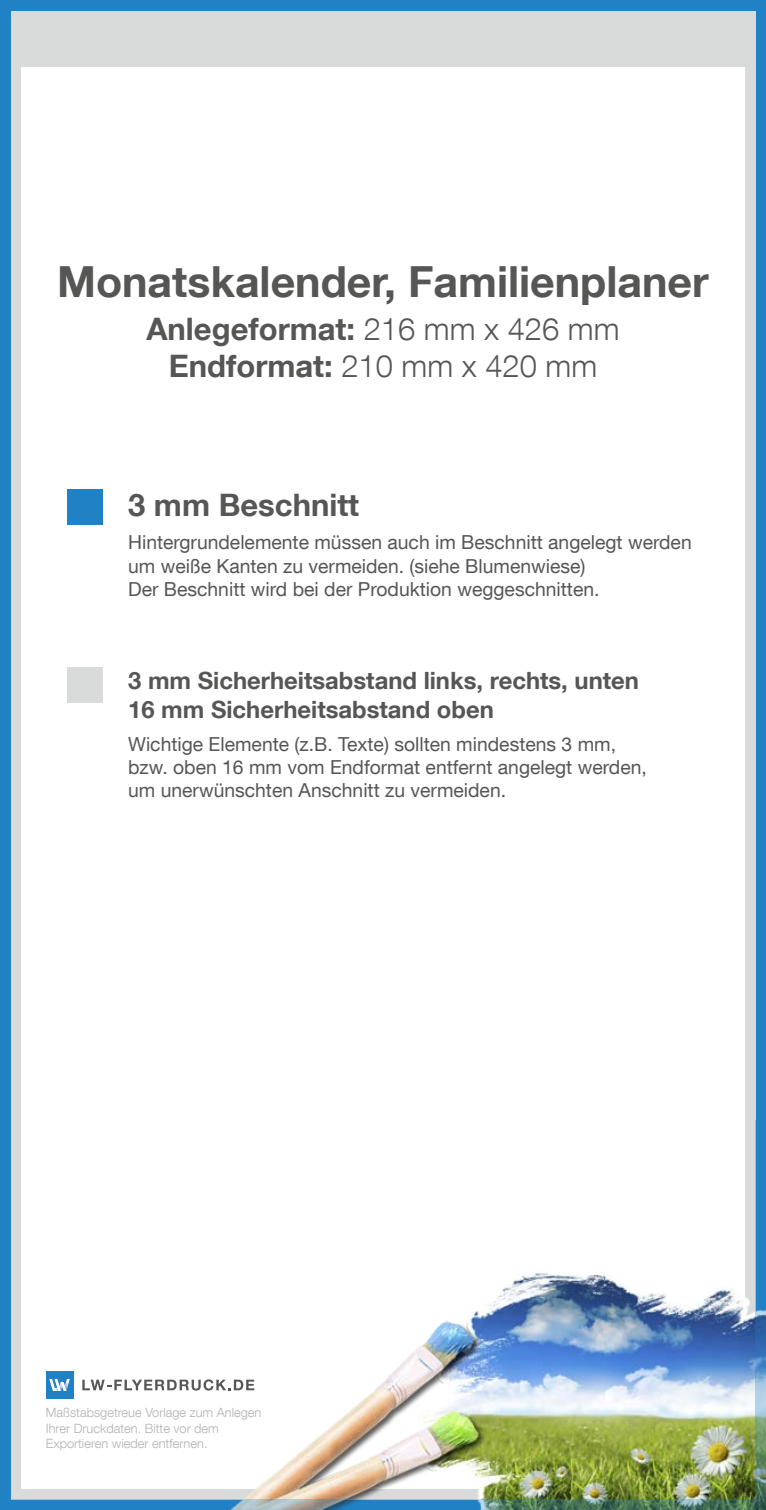
<style>
.page{position:relative;width:766px;height:1510px;background:#fff}
.page>*{position:absolute;margin:0;border:0;box-sizing:border-box;transform-origin:0 0}
.t1{font:700 42.88px "Helvetica Neue LT Com";color:#565655}
.t2{font:700 31px "Helvetica Neue LT Com";color:#565655}
.t3{font:300 31px "Helvetica Neue LT Com";color:#565655}
.t4{font:700 23.75px "Helvetica Neue LT Com";color:#565655}
.t5{font:19.25px/23.1px "Helvetica Neue LT Com";color:#565655}
.t6{font:300 12.75px/15.4px "Helvetica Neue LT Com";color:#b1b2b3}
.s1{font-weight:300}
.s2{font-weight:700}
</style>
<div class="page">
<div style="left:0;top:0;width:765px;height:1509px;background:#2081c4"></div>
<div style="left:11px;top:11px;width:744px;height:1488px;background:#d9dada"></div>
<div style="left:21px;top:67px;width:723px;height:1421px;background:#fff"></div>
<svg style="left:82px;top:1379px;width:147px;height:11px"></svg>
<div style="left:46px;top:1371px;width:27px;height:27px;background:#2081c4"></div>
<svg style="left:49px;top:1378px;width:21px;height:12px"></svg>
<img style="left:229px;top:1267px;width:526px;height:232px">
<svg style="left:11px;top:1499px;width:754px;height:10px"></svg>
<svg style="left:755px;top:1119px;width:10px;height:380px"></svg>
<div style="left:68px;top:489px;width:35px;height:35px;background:#2081c4"></div>
<div style="left:68px;top:667px;width:35px;height:35px;background:#d9dada"></div>
<p class="t1" style="left:57px;top:255px;width:653px">Monatskalender, Familienplaner</p>
<p class="t2" style="left:146px;top:309px;width:474px">Anlegeformat: <span class="s1">216 mm x 426 mm</span></p>
<p class="t3" style="left:169px;top:347px;width:430px"><span class="s2">Endformat:</span> 210 mm x 420 mm</p>
<p class="t2" style="left:128px;top:485px;width:232px">3 mm Beschnitt</p>
<p class="t5" style="left:128px;top:530px;width:565px">Hintergrundelemente müssen auch im Beschnitt angelegt werden um weiße Kanten zu vermeiden. (siehe Blumenwiese)<br>Der Beschnitt wird bei der Produktion weggeschnitten.</p>
<p class="t4" style="left:128px;top:665px;width:512px">3 mm Sicherheitsabstand links, rechts, unten</p>
<p class="t4" style="left:128px;top:694px;width:367px">16 mm Sicherheitsabstand oben</p>
<p class="t5" style="left:128px;top:732px;width:520px">Wichtige Elemente (z.B. Texte) sollten mindestens 3 mm, bzw. oben 16 mm vom Endformat entfernt angelegt werden,</p>
<p class="t5" style="left:128px;top:778px;width:379px">um unerwünschten Anschnitt zu vermeiden.</p>
<p class="t6" style="left:46px;top:1404px;width:217px">Maßstabsgetreue Vorlage zum Anlegen<br>Ihrer Druckdaten. Bitte vor dem</p>
<p class="t6" style="left:46px;top:1435px;width:163px">Exportieren wieder entfernen.</p>
</div>
